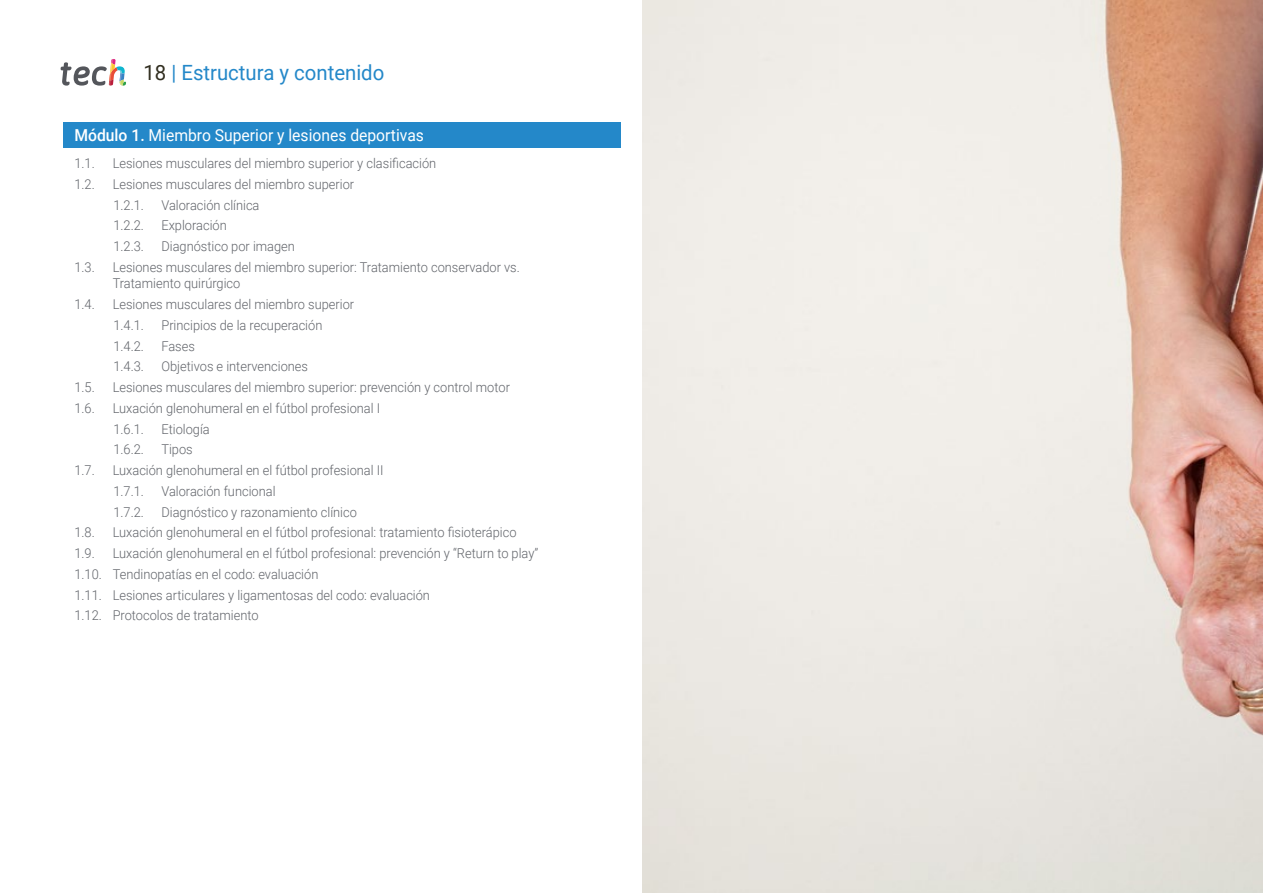
<style>
.page{position:relative;width:1263px;height:893px;background:#fff}
.page>*{position:absolute;margin:0;border:0;box-sizing:border-box;transform-origin:0 0}
.t1{font:21px "Roboto";color:#2488c9}
.t2{font:16.5px "Roboto";color:#fff;scale:.95 1}
.t3{font:300 13.5px/20.7px "Roboto";color:#61646a;scale:.95 1}
.s1{color:#312e20}
.s2{font-weight:500}
</style>
<div class="page">
<img style="left:642px;top:0;width:621px;height:893px">
<svg style="left:61px;top:59px;width:65px;height:27px"></svg>
<div style="left:63px;top:122px;width:558px;height:25px;background:#2488c9"></div>
<h1 class="t1" style="left:144px;top:57px;width:242px"><span class="s1">18</span> | Estructura y contenido</h1>
<p class="t2" style="left:74px;top:124px;width:369px"><span class="s2">Módulo 1.</span> Miembro Superior y lesiones deportivas</p>
<p class="t3" style="left:74px;top:152px;width:23px">1.1.</p>
<p class="t3" style="left:113px;top:152px;width:342px">Lesiones musculares del miembro superior y clasificación</p>
<p class="t3" style="left:74px;top:173px;width:23px">1.2.</p>
<p class="t3" style="left:113px;top:173px;width:256px">Lesiones musculares del miembro superior<br>1.2.1.</p>
<p class="t3" style="left:161px;top:194px;width:105px">Valoración clínica</p>
<p class="t3" style="left:113px;top:215px;width:34px">1.2.2.</p>
<p class="t3" style="left:161px;top:215px;width:70px">Exploración</p>
<p class="t3" style="left:113px;top:235px;width:34px">1.2.3.</p>
<p class="t3" style="left:161px;top:235px;width:142px">Diagnóstico por imagen</p>
<p class="t3" style="left:74px;top:256px;width:23px">1.3.</p>
<p class="t3" style="left:113px;top:258px;width:430px;line-height:16.5px">Lesiones musculares del miembro superior: Tratamiento conservador vs.<br>Tratamiento quirúrgico</p>
<p class="t3" style="left:74px;top:293px;width:23px">1.4.</p>
<p class="t3" style="left:113px;top:293px;width:256px">Lesiones musculares del miembro superior<br>1.4.1.</p>
<p class="t3" style="left:161px;top:314px;width:171px">Principios de la recuperación</p>
<p class="t3" style="left:113px;top:335px;width:34px">1.4.2.</p>
<p class="t3" style="left:161px;top:335px;width:37px">Fases</p>
<p class="t3" style="left:113px;top:356px;width:34px">1.4.3.</p>
<p class="t3" style="left:161px;top:356px;width:156px">Objetivos e intervenciones</p>
<p class="t3" style="left:74px;top:376px;width:23px">1.5.</p>
<p class="t3" style="left:113px;top:376px;width:420px">Lesiones musculares del miembro superior: prevención y control motor</p>
<p class="t3" style="left:74px;top:397px;width:23px">1.6.</p>
<p class="t3" style="left:113px;top:397px;width:283px">Luxación glenohumeral en el fútbol profesional I<br>1.6.1.</p>
<p class="t3" style="left:161px;top:418px;width:52px">Etiología</p>
<p class="t3" style="left:113px;top:439px;width:34px">1.6.2.</p>
<p class="t3" style="left:161px;top:439px;width:34px">Tipos</p>
<p class="t3" style="left:74px;top:459px;width:23px">1.7.</p>
<p class="t3" style="left:113px;top:459px;width:287px">Luxación glenohumeral en el fútbol profesional II<br>1.7.1.</p>
<p class="t3" style="left:161px;top:480px;width:122px">Valoración funcional</p>
<p class="t3" style="left:113px;top:501px;width:34px">1.7.2.</p>
<p class="t3" style="left:161px;top:501px;width:207px">Diagnóstico y razonamiento clínico</p>
<p class="t3" style="left:74px;top:522px;width:23px">1.8.</p>
<p class="t3" style="left:113px;top:522px;width:427px">Luxación glenohumeral en el fútbol profesional: tratamiento fisioterápico</p>
<p class="t3" style="left:74px;top:542px;width:23px">1.9.</p>
<p class="t3" style="left:74px;top:542px;width:490px;text-indent:38px">Luxación glenohumeral en el fútbol profesional: prevención y “Return to play” 1.10. Tendinopatías en el codo: evaluación<br>1.11. Lesiones articulares y ligamentosas del codo: evaluación<br>1.12. Protocolos de tratamiento</p>
</div>
